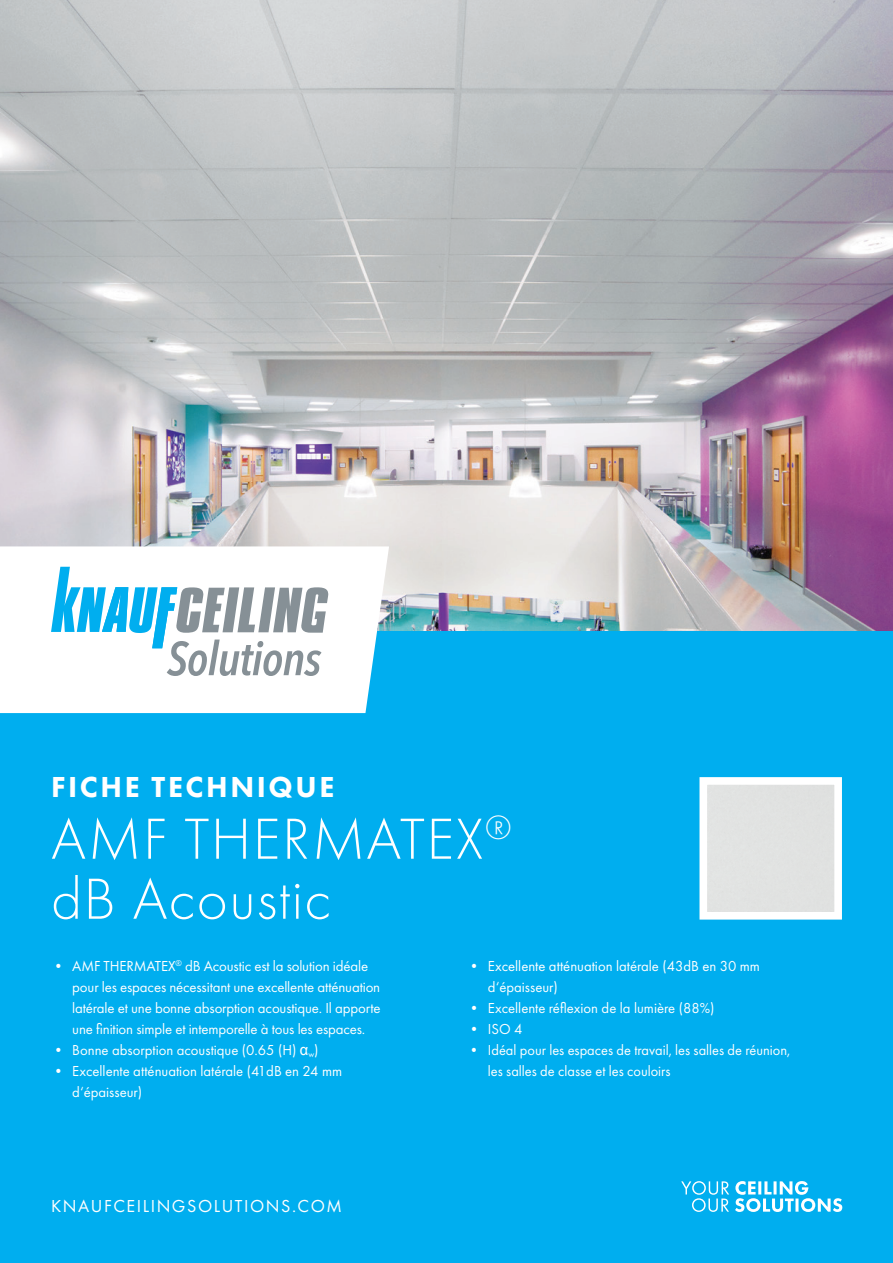
<style>
.page{position:relative;width:893px;height:1263px;background:#fff}
.page>*{position:absolute;margin:0;border:0;box-sizing:border-box;transform-origin:0 0}
.t1{font:300 60px/60px "Futura PT";letter-spacing:.025em;color:#fff}
.t2{font:800 30px "Futura PT";letter-spacing:.085em;color:#fff}
.t3{font:18px "Futura PT";letter-spacing:.085em;color:#fff}
.t4{font:15px/21px "Futura PT";color:#fff}
.t5{font:15px/21px "Futura PT";color:#fff;scale:.96 1}
.s1{font-family:"Arial"}
</style>
<div class="page">
<img style="left:0;top:0;width:893px;height:631px">
<div style="left:0;top:631px;width:893px;height:632px;background:#00aeef"></div>
<svg style="left:699px;top:777px;width:143px;height:143px;background:#e5e7e7"></svg>
<svg style="left:681px;top:1181px;width:161px;height:31px"></svg>
<svg style="left:0;top:546px;width:389px;height:167px;fill:#fff"></svg>
<svg style="left:51px;top:567px;width:278px;height:109px"></svg>
<h2 class="t2" style="left:51px;top:769px;width:285px">FICHE TECHNIQUE</h2>
<h1 class="t1" style="left:51px;top:809px;width:462px">AMF THERMATEX<sup>® </sup>dB Acoustic</h1>
<p class="t4" style="left:72px;top:956px;width:310px;text-indent:-21px">• AMF THERMATEX<sup>®</sup> dB Acoustic est la solution idéale pour les espaces nécessitant une excellente atténuation latérale et une bonne absorption acoustique. Il apporte une finition simple et intemporelle à tous les espaces.</p>
<p class="t4" style="left:51px;top:1040px;width:269px">• Bonne absorption acoustique (0.65 (H) <span class="s1">α</span><sub>w</sub>)</p>
<p class="t4" style="left:72px;top:1061px;width:271px;text-indent:-21px">• Excellente atténuation latérale (41dB en 24 mm d‘épaisseur)</p>
<p class="t3" style="left:51px;top:1195px;width:292px">KNAUFCEILINGSOLUTIONS.COM</p>
<p class="t4" style="left:488px;top:956px;width:274px;text-indent:-21px">• Excellente atténuation latérale (43dB en 30 mm d‘épaisseur)</p>
<p class="t4" style="left:467px;top:998px;width:249px">• Excellente réflexion de la lumière (88%)</p>
<p class="t4" style="left:467px;top:1019px;width:57px">• ISO 4</p>
<p class="t5" style="left:488px;top:1040px;width:317px;text-indent:-21px">• Idéal pour les espaces de travail, les salles de réunion, les salles de classe et les couloirs</p>
</div>
